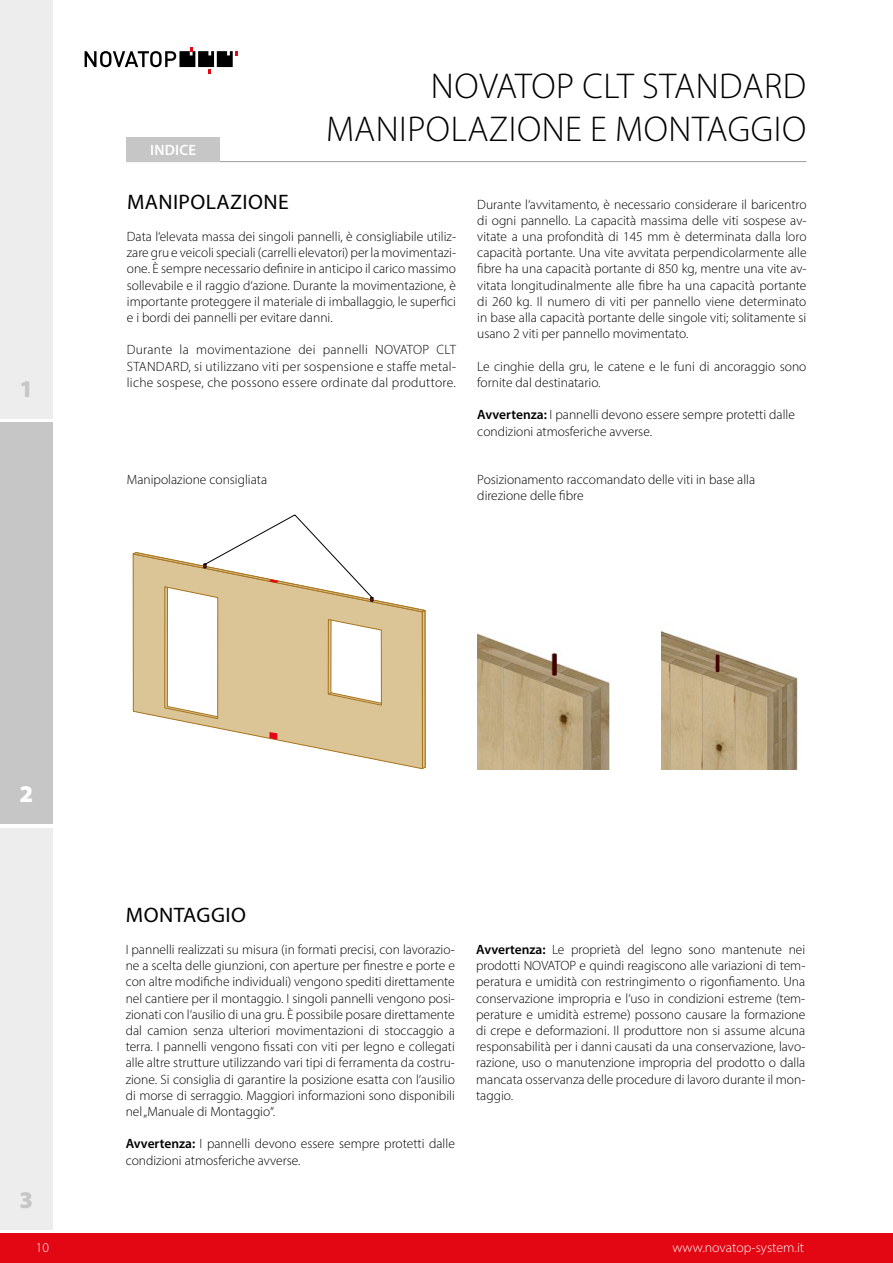
<style>
.page{position:relative;width:893px;height:1263px;background:#fff}
.page>*{position:absolute;margin:0;border:0;box-sizing:border-box;transform-origin:0 0}
.t1{font:300 36px/43.2px "Myriad Pro";letter-spacing:.015em;color:#000;text-align:right}
.t2{font:900 24px "Myriad Pro";color:#c6c6c6}
.t3{font:900 24px "Myriad Pro";color:#fff}
.t4{font:21px "Myriad Pro";letter-spacing:.02em;color:#000}
.t5{font:600 15px "Myriad Pro";letter-spacing:.015em;color:#fff}
.t6{font:300 13.5px/16.2px "Myriad Pro";color:#000;text-align:justify}
.t7{font:300 13.5px "Myriad Pro";color:#fff}
.s1{font-weight:600}
</style>
<div class="page">
<hr style="left:126px;top:161px;width:680px;height:1px;background:#9d9d9c">
<div style="left:0;top:1233px;width:893px;height:30px;background:#e30613"></div>
<svg style="left:85px;top:47px;width:153px;height:26px"></svg>
<img style="left:478px;top:633px;width:132px;height:137px">
<img style="left:661px;top:630px;width:137px;height:140px">
<svg style="left:133px;top:515px;width:293px;height:254px"></svg>
<div style="left:0;top:0;width:53px;height:418px;background:#ededed"></div>
<div style="left:0;top:422px;width:53px;height:402px;background:#c6c6c6"></div>
<div style="left:0;top:828px;width:53px;height:401px;background:#ededed"></div>
<div style="left:126px;top:137px;width:94px;height:25px;background:#c6c6c6"></div>
<h2 class="t2" style="left:20px;top:372px;width:15px">1</h2>
<p class="t5" style="left:150px;top:140px;width:47px">INDICE</p>
<h1 class="t1" style="left:326px;top:64px;width:482px">NOVATOP CLT STANDARD<br>MANIPOLAZIONE E MONTAGGIO</h1>
<h3 class="t4" style="left:127px;top:189px;width:163px">MANIPOLAZIONE</h3>
<p class="t6" style="left:127px;top:228px;width:331px">Data l‘elevata massa dei singoli pannelli, è consigliabile utiliz&shy;zare gru e veicoli speciali (carrelli elevatori) per la movimentazi&shy;one. È sempre necessario definire in anticipo il carico massimo sollevabile e il raggio d‘azione. Durante la movimentazione, è importante proteggere il materiale di imballaggio, le superfici e i bordi dei pannelli per evitare danni.</p>
<p class="t6" style="left:127px;top:342px;width:331px">Durante la movimentazione dei pannelli NOVATOP CLT STANDARD, si utilizzano viti per sospensione e staffe metal&shy;liche sospese, che possono essere ordinate dal produttore.</p>
<p class="t6" style="left:477px;top:196px;width:331px">Durante l‘avvitamento, è necessario considerare il baricentro di ogni pannello. La capacità massima delle viti sospese av&shy;vitate a una profondità di 145 mm è determinata dalla loro capacità portante. Una vite avvitata perpendicolarmente alle fibre ha una capacità portante di 850 kg, mentre una vite av&shy;vitata longitudinalmente alle fibre ha una capacità portante di 260 kg. Il numero di viti per pannello viene determinato in base alla capacità portante delle singole viti; solitamente si usano 2 viti per pannello movimentato.</p>
<p class="t6" style="left:477px;top:358px;width:331px">Le cinghie della gru, le catene e le funi di ancoraggio sono fornite dal destinatario.</p>
<p class="t6" style="left:477px;top:407px;width:319px"><span class="s1">Avvertenza:</span> I pannelli devono essere sempre protetti dalle condizioni atmosferiche avverse.</p>
<p class="t6" style="left:127px;top:471px;width:142px">Manipolazione consigliata</p>
<p class="t6" style="left:477px;top:471px;width:279px">Posizionamento raccomandato delle viti in base alla direzione delle fibre</p>
<h2 class="t3" style="left:20px;top:778px;width:15px">2</h2>
<h2 class="t2" style="left:20px;top:1184px;width:15px">3</h2>
<h3 class="t4" style="left:126px;top:901px;width:122px">MONTAGGIO</h3>
<p class="t6" style="left:126px;top:941px;width:331px">I pannelli realizzati su misura (in formati precisi, con lavorazio&shy;ne a scelta delle giunzioni, con aperture per finestre e porte e con altre modifiche individuali) vengono spediti direttamente nel cantiere per il montaggio. I singoli pannelli vengono posi&shy;zionati con l‘ausilio di una gru. È possibile posare direttamente dal camion senza ulteriori movimentazioni di stoccaggio a terra. I pannelli vengono fissati con viti per legno e collegati alle altre strutture utilizzando vari tipi di ferramenta da costru&shy;zione. Si consiglia di garantire la posizione esatta con l‘ausilio di morse di serraggio. Maggiori informazioni sono disponibili nel „Manuale di Montaggio“.</p>
<p class="t6" style="left:126px;top:1136px;width:331px"><span class="s1">Avvertenza:</span> I pannelli devono essere sempre protetti dalle condizioni atmosferiche avverse.</p>
<p class="t6" style="left:476px;top:941px;width:331px"><span class="s1">Avvertenza:</span> Le proprietà del legno sono mantenute nei prodotti NOVATOP e quindi reagiscono alle variazioni di tem&shy;peratura e umidità con restringimento o rigonfiamento. Una conservazione impropria e l‘uso in condizioni estreme (tem&shy;perature e umidità estreme) possono causare la formazione di crepe e deformazioni. Il produttore non si assume alcuna responsabilità per i danni causati da una conservazione, lavo&shy;razione, uso o manutenzione impropria del prodotto o dalla mancata osservanza delle procedure di lavoro durante il mon&shy;taggio.</p>
<p class="t7" style="left:36px;top:1239px;width:15px">10</p>
<p class="t7" style="left:672px;top:1239px;width:133px">www.novatop-system.it</p>
</div>
